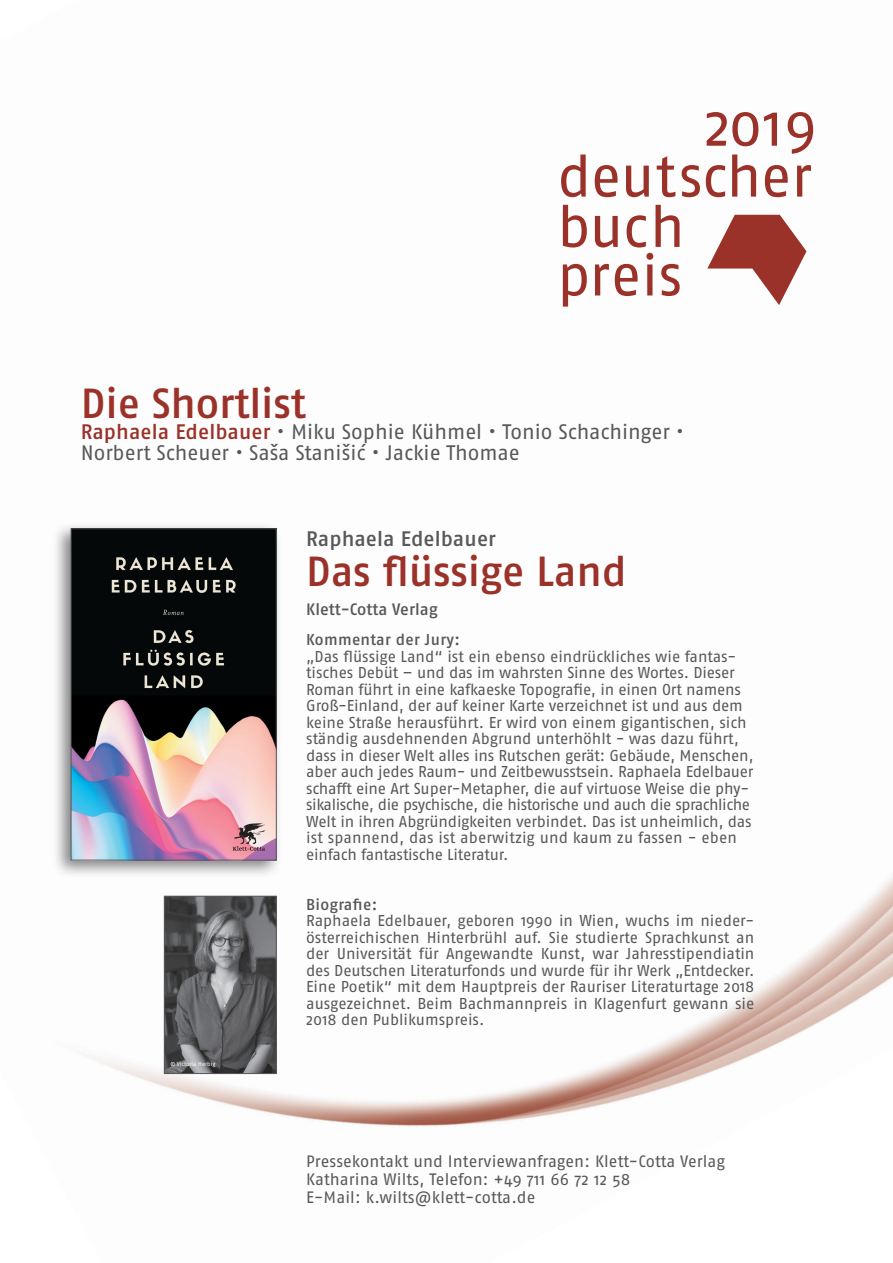
<style>
.page{position:relative;width:893px;height:1263px;background:#fff}
.page>*{position:absolute;margin:0;border:0;box-sizing:border-box;transform-origin:0 0}
.t1{font:500 42px "Fago Pro";letter-spacing:-.005em;color:#9b3229}
.t2{font:21px "Fago Pro";color:#57585a}
.t3{font:500 21px "Fago Pro";color:#57585a}
.t4{font:16.5px "Fago Pro";letter-spacing:.005em;color:#57585a}
.t5{font:500 16.5px "Fago Pro";color:#57585a}
.t6{font:15.75px/16.5px "Fago Pro";letter-spacing:-.01em;color:#57585a}
.t7{font:500 15.75px "Fago Pro";letter-spacing:.015em;color:#57585a}
.t8{font:6px "Fago Pro";letter-spacing:-.005em;color:#fff}
.s1{font-weight:500;color:#9b3229}
</style>
<div class="page">
<img style="left:86px;top:112px;width:807px;height:1015px">
<svg style="left:707px;top:215px;width:99px;height:90px"></svg>
<svg style="left:561px;top:154px;width:25px;height:43px"></svg>
<svg style="left:595px;top:165px;width:22px;height:32px"></svg>
<svg style="left:626px;top:166px;width:23px;height:31px"></svg>
<svg style="left:657px;top:156px;width:18px;height:41px"></svg>
<svg style="left:682px;top:165px;width:18px;height:32px"></svg>
<svg style="left:706px;top:165px;width:19px;height:32px"></svg>
<svg style="left:732px;top:154px;width:24px;height:43px"></svg>
<svg style="left:765px;top:165px;width:23px;height:32px"></svg>
<svg style="left:797px;top:165px;width:14px;height:32px"></svg>
<svg style="left:563px;top:205px;width:24px;height:42px"></svg>
<svg style="left:595px;top:216px;width:23px;height:31px"></svg>
<svg style="left:627px;top:215px;width:19px;height:32px"></svg>
<svg style="left:656px;top:205px;width:23px;height:42px"></svg>
<svg style="left:563px;top:264px;width:24px;height:43px"></svg>
<svg style="left:595px;top:264px;width:14px;height:31px"></svg>
<svg style="left:615px;top:264px;width:23px;height:32px"></svg>
<svg style="left:646px;top:253px;width:7px;height:42px"></svg>
<svg style="left:661px;top:264px;width:19px;height:32px"></svg>
<svg style="left:707px;top:112px;width:51px;height:34px"></svg>
<svg style="left:764px;top:113px;width:13px;height:33px"></svg>
<svg style="left:788px;top:112px;width:25px;height:42px"></svg>
<div style="left:52px;top:521px;width:231px;height:357px;background:#231f20;opacity:.55"></div>
<img style="left:73px;top:531px;width:201px;height:327px">
<div style="left:71px;top:529px;width:205px;height:331px;border:1px solid #57585a"></div>
<img style="left:166px;top:898px;width:108px;height:174px">
<div style="left:164px;top:896px;width:112px;height:178px;border:1px solid #57585a"></div>
<p class="t1" style="left:81px;top:378px;width:227px">Die Shortlist</p>
<p class="t2" style="left:81px;top:419px;width:605px"><span class="s1">Raphaela Edelbauer</span> • Miku Sophie Kühmel • Tonio Schachinger •</p>
<p class="t2" style="left:81px;top:440px;width:441px">Norbert Scheuer • Saša Stanišić • Jackie Thomae</p>
<p class="t8" style="left:170px;top:1060px;width:47px">© Victoria Herbig</p>
<p class="t3" style="left:306px;top:526px;width:191px">Raphaela Edelbauer</p>
<p class="t1" style="left:306px;top:546px;width:322px">Das flüssige Land</p>
<p class="t5" style="left:306px;top:599px;width:133px">Klett-Cotta Verlag</p>
<p class="t7" style="left:306px;top:630px;width:155px">Kommentar der Jury:</p>
<p class="t6" style="left:306px;top:648px;width:449px">„Das flüssige Land“ ist ein ebenso eindrückliches wie fantas&shy;tisches Debüt – und das im wahrsten Sinne des Wortes. Dieser Roman führt in eine kafkaeske Topografie, in einen Ort namens Groß-Einland, der auf keiner Karte verzeichnet ist und aus dem keine Straße herausführt. Er wird von einem gigantischen, sich ständig ausdehnenden Abgrund unterhöhlt - was dazu führt, dass in dieser Welt alles ins Rutschen gerät: Gebäude, Menschen, aber auch jedes Raum- und Zeitbewusstsein. Raphaela Edelbauer schafft eine Art Super-Metapher, die auf virtuose Weise die phy&shy;sikalische, die psychische, die historische und auch die sprachliche Welt in ihren Abgründigkeiten verbindet. Das ist unheimlich, das ist spannend, das ist aberwitzig und kaum zu fassen - eben einfach fantastische Literatur.</p>
<p class="t7" style="left:306px;top:895px;width:73px">Biografie:</p>
<p class="t6" style="left:306px;top:912px;width:450px;text-align:justify">Raphaela Edelbauer, geboren 1990 in Wien, wuchs im nieder&shy;österreichischen Hinterbrühl auf. Sie studierte Sprachkunst an der Universität für Angewandte Kunst, war Jahresstipendiatin des Deutschen Literaturfonds und wurde für ihr Werk „Entdecker.<br>Eine Poetik“ mit dem Hauptpreis der Rauriser Literaturtage 2018 ausgezeichnet. Beim Bachmannpreis in Klagenfurt gewann sie 2018 den Publikumspreis.</p>
<p class="t4" style="left:306px;top:1151px;width:420px">Pressekontakt und Interviewanfragen: Klett-Cotta Verlag</p>
<p class="t4" style="left:306px;top:1169px;width:326px">Katharina Wilts, Telefon: +49 711 66 72 12 58</p>
<p class="t4" style="left:306px;top:1187px;width:231px">E-Mail: k.wilts@klett-cotta.de</p>
</div>
